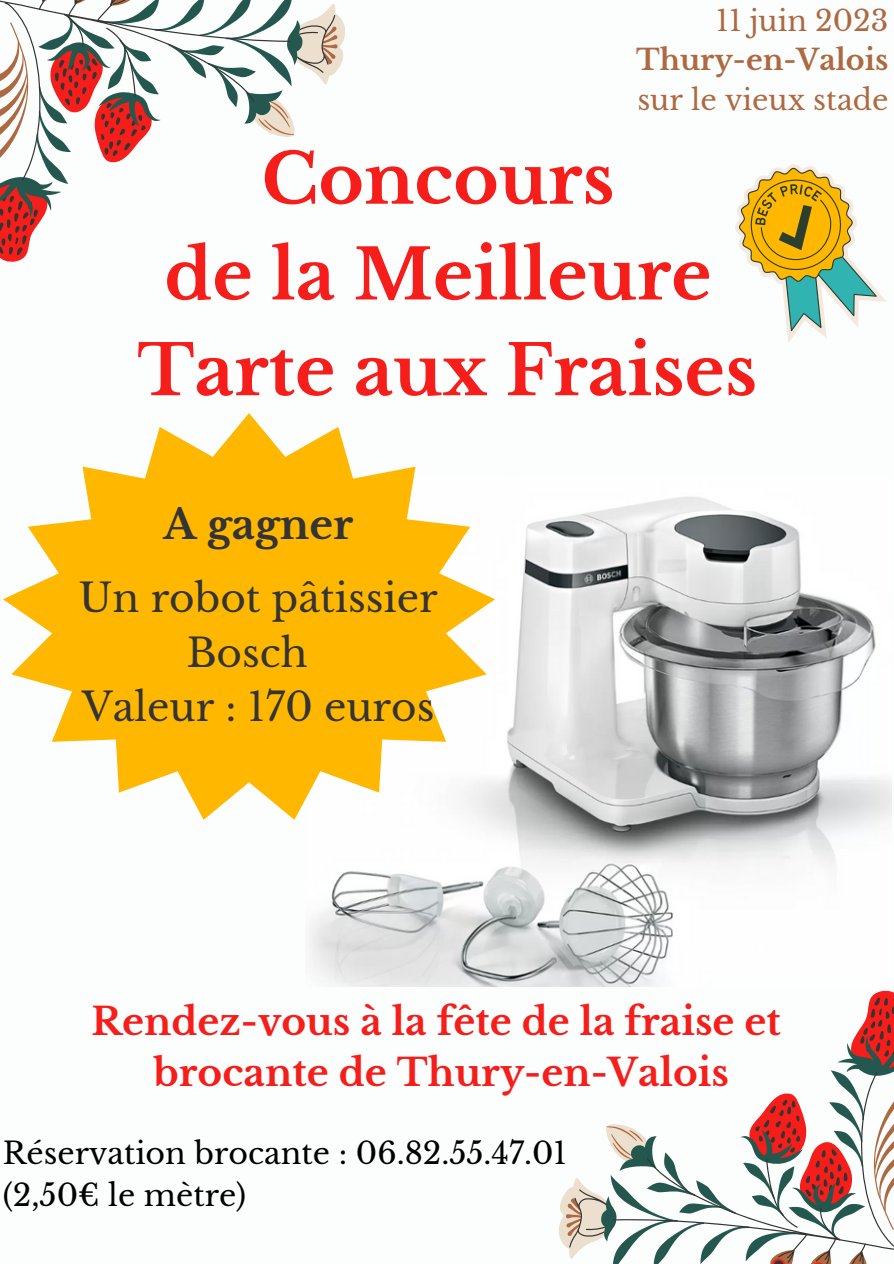
<style>
.page{position:relative;width:894px;height:1264px;background:#fff}
.page>*{position:absolute;margin:0;border:0;box-sizing:border-box;transform-origin:0 0}
.t1{font:700 69px "Libre Baskerville";color:#f51e1b}
.t2{font:700 40.5px "Libre Baskerville";color:#343434}
.t3{font:39px/54px "Libre Baskerville";color:#343434;text-align:center}
.t4{font:700 37.5px "Libre Baskerville";color:#f51e1b}
.t5{font:30px/41.7px "Libre Baskerville";color:#000}
.t6{font:28.5px "Libre Baskerville";color:#ad6941}
.t7{font:700 28.5px "Libre Baskerville";color:#ad6941}
</style>
<div class="page">
<svg style="left:0;top:244px;width:29px;height:18px"></svg>
<svg style="left:336px;top:14px;width:9px;height:58px"></svg>
<svg style="left:0;top:212px;width:46px;height:32px"></svg>
<svg style="left:0;top:0;width:336px;height:212px"></svg>
<img style="left:309px;top:497px;width:581px;height:489px">
<svg style="left:732px;top:976px;width:158px;height:10px"></svg>
<svg style="left:866px;top:990px;width:27px;height:27px"></svg>
<svg style="left:558px;top:1190px;width:10px;height:59px"></svg>
<svg style="left:847px;top:1017px;width:46px;height:32px"></svg>
<svg style="left:568px;top:1049px;width:325px;height:214px"></svg>
<svg style="left:735px;top:164px;width:152px;height:179px"></svg>
<svg style="left:3px;top:413px;width:491px;height:406px;fill:#ffb700"></svg>
<p class="t6" style="left:716px;top:3px;width:174px">11 juin 2023</p>
<p class="t7" style="left:636px;top:42px;width:254px">Thury-en-Valois</p>
<p class="t6" style="left:637px;top:82px;width:252px">sur le vieux stade</p>
<p class="t1" style="left:261px;top:137px;width:354px">Concours</p>
<p class="t1" style="left:164px;top:232px;width:548px">de la Meilleure</p>
<p class="t1" style="left:137px;top:328px;width:621px">Tarte aux Fraises</p>
<p class="t2" style="left:163px;top:500px;width:191px">A gagner</p>
<p class="t3" style="left:79px;top:572px;width:360px">Un robot pâtissier<br>Bosch</p>
<p class="t3" style="left:82px;top:680px;width:353px">Valeur : 170 euros</p>
<p class="t4" style="left:92px;top:998px;width:690px">Rendez-vous à la fête de la fraise et</p>
<p class="t4" style="left:154px;top:1050px;width:576px">brocante de Thury-en-Valois</p>
<p class="t5" style="left:3px;top:1132px;width:565px">Réservation brocante : 06.82.55.47.01 (2,50€ le mètre)</p>
</div>
